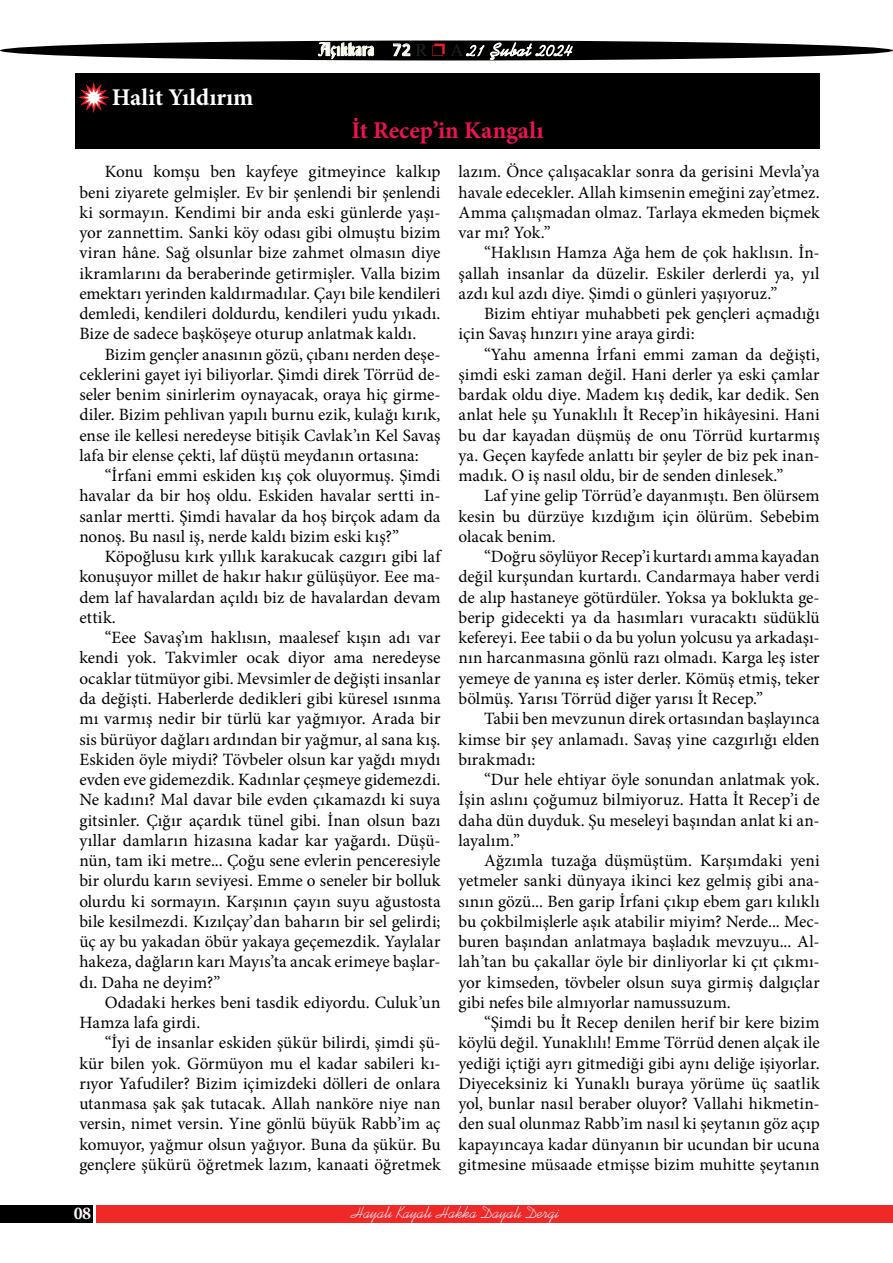
<style>
.page{position:relative;width:893px;height:1263px;background:#fff}
.page>*{position:absolute;margin:0;border:0;box-sizing:border-box;transform-origin:0 0}
.Yazi{font:700 24px "Minion Pro";color:#ed1352}
.t1{font:700 24px "Minion Pro";color:#fff}
.t2{font:18px "Kaufmann BT";letter-spacing:.05em;color:#fffef2}
.t3{font:700 18px "Minion Pro";color:#fef6f5}
.t4{font:17.25px/20.2px "Minion Pro";letter-spacing:.005em;color:#000;text-align:justify}
.t5{font:16.5px "Kaufmann BT";color:#f8dfeb}
.t6{font:16.5px "Deutsch Gothic";letter-spacing:.03em;color:#fffef2}
.s1{font-family:"Arch";font-weight:700;font-size:18px}
.s2{font-family:"Times New Roman";font-size:18px;color:#231f20}
.s3{font-family:"Times New Roman";color:#231f20}
</style>
<div class="page">
<div style="left:96px;top:1205px;width:797px;height:18px;background:#ee2927"></div>
<div style="left:0;top:1205px;width:93px;height:18px;background:#000"></div>
<div style="left:0;top:41px;width:893px;height:19px;background:#000;border-radius:50%"></div>
<svg style="left:318px;top:42px;width:56px;height:18px"></svg>
<svg style="left:393px;top:43px;width:18px;height:13px"></svg>
<svg style="left:466px;top:42px;width:107px;height:18px"></svg>
<div style="left:76px;top:73px;width:744px;height:76px;background:#000"></div>
<svg style="left:75px;top:76px;width:34px;height:43px"></svg>
<p class="t1" style="left:112px;top:81px;width:143px">Halit Yıldırım</p>
<p class="t6" style="left:318px;top:42px;width:111px">Açıkkara <span class="s1">72</span> <span class="s2">R</span></p>
<p class="t2" style="left:451px;top:39px;width:124px"><span class="s3">A</span> 21 Şubat 2024</p>
<p class="Yazi" style="left:352px;top:114px;width:193px">İt Recep’in Kangalı</p>
<p class="t4" style="left:79px;top:162px;width:363px;text-indent:26px">Konu komşu ben kayfeye gitmeyince kalkıp beni ziyarete gelmişler. Ev bir şenlendi bir şenlendi ki sormayın. Kendimi bir anda eski günlerde yaşı&shy;yor zannettim. Sanki köy odası gibi olmuştu bizim viran hâne. Sağ olsunlar bize zahmet olmasın diye ikramlarını da beraberinde getirmişler. Valla bizim emektarı yerinden kaldırmadılar. Çayı bile kendileri demledi, kendileri doldurdu, kendileri yudu yıkadı.<br>Bize de sadece başköşeye oturup anlatmak kaldı.</p>
<p class="t4" style="left:79px;top:344px;width:363px;text-indent:26px">Bizim gençler anasının gözü, çıbanı nerden deşe&shy;ceklerini gayet iyi biliyorlar. Şimdi direk Törrüd de&shy;seler benim sinirlerim oynayacak, oraya hiç girme&shy;diler. Bizim pehlivan yapılı burnu ezik, kulağı kırık, ense ile kellesi neredeyse bitişik Cavlak’ın Kel Savaş lafa bir elense çekti, laf düştü meydanın ortasına:</p>
<p class="t4" style="left:79px;top:466px;width:363px;text-indent:26px">“İrfani emmi eskiden kış çok oluyormuş. Şimdi havalar da bir hoş oldu. Eskiden havalar sertti in&shy;sanlar mertti. Şimdi havalar da hoş birçok adam da nonoş. Bu nasıl iş, nerde kaldı bizim eski kış?”</p>
<p class="t4" style="left:79px;top:547px;width:363px;text-indent:26px">Köpoğlusu kırk yıllık karakucak cazgırı gibi laf konuşuyor millet de hakır hakır gülüşüyor. Eee ma&shy;dem laf havalardan açıldı biz de havalardan devam ettik.</p>
<p class="t4" style="left:79px;top:628px;width:363px;text-indent:26px">“Eee Savaş’ım haklısın, maalesef kışın adı var kendi yok. Takvimler ocak diyor ama neredeyse ocaklar tütmüyor gibi. Mevsimler de değişti insanlar da değişti. Haberlerde dedikleri gibi küresel ısınma mı varmış nedir bir türlü kar yağmıyor. Arada bir sis bürüyor dağları ardından bir yağmur, al sana kış.<br>Eskiden öyle miydi? Tövbeler olsun kar yağdı mıydı evden eve gidemezdik. Kadınlar çeşmeye gidemezdi.<br>Ne kadını? Mal davar bile evden çıkamazdı ki suya gitsinler. Çığır açardık tünel gibi. İnan olsun bazı yıllar damların hizasına kadar kar yağardı. Düşü&shy;nün, tam iki metre... Çoğu sene evlerin penceresiyle bir olurdu karın seviyesi. Emme o seneler bir bolluk olurdu ki sormayın. Karşının çayın suyu ağustosta bile kesilmezdi. Kızılçay’dan baharın bir sel gelirdi; üç ay bu yakadan öbür yakaya geçemezdik. Yaylalar hakeza, dağların karı Mayıs’ta ancak erimeye başlar&shy;dı. Daha ne deyim?”</p>
<p class="t4" style="left:79px;top:992px;width:363px;text-indent:26px">Odadaki herkes beni tasdik ediyordu. Culuk’un<br>Hamza lafa girdi.</p>
<p class="t4" style="left:79px;top:1033px;width:363px;text-indent:26px">“İyi de insanlar eskiden şükür bilirdi, şimdi şü&shy;kür bilen yok. Görmüyon mu el kadar sabileri kı&shy;rıyor Yafudiler? Bizim içimizdeki dölleri de onlara utanmasa şak şak tutacak. Allah nanköre niye nan versin, nimet versin. Yine gönlü büyük Rabb’im aç komuyor, yağmur olsun yağıyor. Buna da şükür. Bu gençlere şükürü öğretmek lazım, kanaati öğretmek</p>
<p class="t4" style="left:458px;top:162px;width:363px">lazım. Önce çalışacaklar sonra da gerisini Mevla’ya havale edecekler. Allah kimsenin emeğini zay’etmez.<br>Amma çalışmadan olmaz. Tarlaya ekmeden biçmek var mı? Yok.”</p>
<p class="t4" style="left:458px;top:243px;width:363px;text-indent:26px">“Haklısın Hamza Ağa hem de çok haklısın. İn&shy;şallah insanlar da düzelir. Eskiler derlerdi ya, yıl azdı kul azdı diye. Şimdi o günleri yaşıyoruz.”</p>
<p class="t4" style="left:458px;top:304px;width:363px;text-indent:26px">Bizim ehtiyar muhabbeti pek gençleri açmadığı için Savaş hınzırı yine araya girdi:</p>
<p class="t4" style="left:458px;top:344px;width:363px;text-indent:26px">“Yahu amenna İrfani emmi zaman da değişti, şimdi eski zaman değil. Hani derler ya eski çamlar bardak oldu diye. Madem kış dedik, kar dedik. Sen anlat hele şu Yunaklılı İt Recep’in hikâyesini. Hani bu dar kayadan düşmüş de onu Törrüd kurtarmış ya. Geçen kayfede anlattı bir şeyler de biz pek inan&shy;madık. O iş nasıl oldu, bir de senden dinlesek.”</p>
<p class="t4" style="left:458px;top:486px;width:363px;text-indent:26px">Laf yine gelip Törrüd’e dayanmıştı. Ben ölürsem kesin bu dürzüye kızdığım için ölürüm. Sebebim olacak benim.</p>
<p class="t4" style="left:458px;top:547px;width:363px;text-indent:26px">“Doğru söylüyor Recep’i kurtardı amma kayadan değil kurşundan kurtardı. Candarmaya haber verdi de alıp hastaneye götürdüler. Yoksa ya boklukta ge&shy;berip gidecekti ya da hasımları vuracaktı südüklü kefereyi. Eee tabii o da bu yolun yolcusu ya arkadaşı&shy;nın harcanmasına gönlü razı olmadı. Karga leş ister yemeye de yanına eş ister derler. Kömüş etmiş, teker bölmüş. Yarısı Törrüd diğer yarısı İt Recep.”</p>
<p class="t4" style="left:458px;top:709px;width:363px;text-indent:26px">Tabii ben mevzunun direk ortasından başlayınca kimse bir şey anlamadı. Savaş yine cazgırlığı elden bırakmadı:</p>
<p class="t4" style="left:458px;top:769px;width:363px;text-indent:26px">“Dur hele ehtiyar öyle sonundan anlatmak yok.<br>İşin aslını çoğumuz bilmiyoruz. Hatta İt Recep’i de daha dün duyduk. Şu meseleyi başından anlat ki an&shy;layalım.”</p>
<p class="t4" style="left:458px;top:850px;width:363px;text-indent:26px">Ağzımla tuzağa düşmüştüm. Karşımdaki yeni yetmeler sanki dünyaya ikinci kez gelmiş gibi ana&shy;sının gözü... Ben garip İrfani çıkıp ebem garı kılıklı bu çokbilmişlerle aşık atabilir miyim? Nerde... Mec&shy;buren başından anlatmaya başladık mevzuyu... Al&shy;lah’tan bu çakallar öyle bir dinliyorlar ki çıt çıkmı&shy;yor kimseden, tövbeler olsun suya girmiş dalgıçlar gibi nefes bile almıyorlar namussuzum.</p>
<p class="t4" style="left:458px;top:1012px;width:363px;text-indent:26px">“Şimdi bu İt Recep denilen herif bir kere bizim köylü değil. Yunaklılı! Emme Törrüd denen alçak ile yediği içtiği ayrı gitmediği gibi aynı deliğe işiyorlar.<br>Diyeceksiniz ki Yunaklı buraya yörüme üç saatlik yol, bunlar nasıl beraber oluyor? Vallahi hikmetin&shy;den sual olunmaz Rabb’im nasıl ki şeytanın göz açıp kapayıncaya kadar dünyanın bir ucundan bir ucuna gitmesine müsaade etmişse bizim muhitte şeytanın</p>
<p class="t3" style="left:74px;top:1201px;width:19px">08</p>
<p class="t5" style="left:351px;top:1203px;width:210px">Hayalı Kayalı Hakka Dayalı Dergi</p>
</div>
